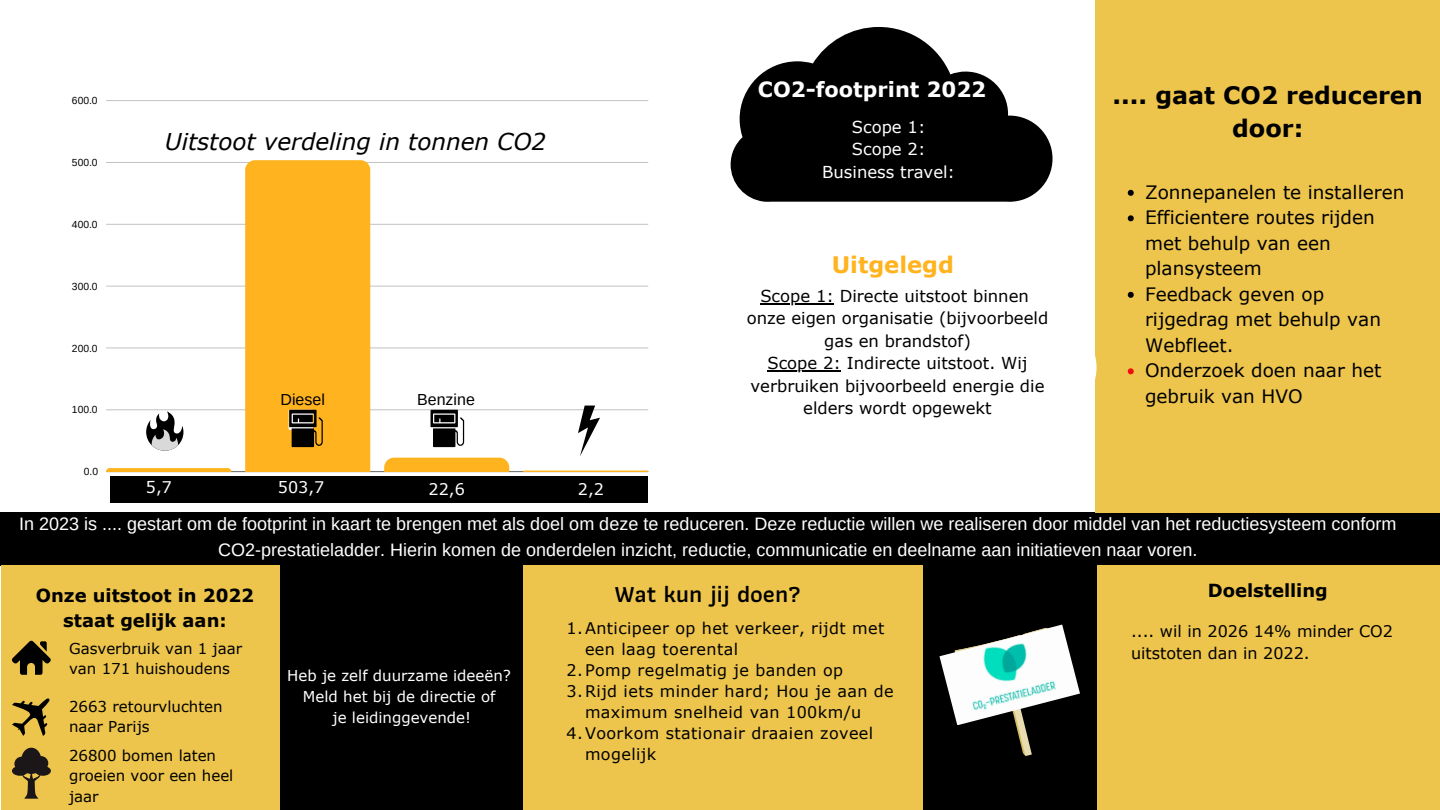
<style>
.page{position:relative;width:1440px;height:810px;background:#fff}
.page>*{position:absolute;margin:0;border:0;box-sizing:border-box;transform-origin:0 0}
.t1{font:700 24px/33px "Verdana";color:#000;text-align:center}
.t2{font:600 24px "Athiti";color:#000}
.t3{font:italic 23.2px "Verdana";color:#000}
.t4{font:700 22.7px "Verdana";color:#ffb31f}
.t5{font:700 20.9px "Verdana";color:#fff}
.t6{font:18.5px/25.5px "Verdana";color:#000}
.t7{font:18px/25.1px "Arimo";color:#fff;text-align:center}
.t8{font:700 18px/24.8px "Verdana";color:#000;text-align:center}
.t9{font:16.5px/22.5px "Verdana";color:#000;text-align:center}
.t10{font:16.5px "Verdana";color:#fff}
.t11{font:16px/21px "Verdana";letter-spacing:.025em;color:#000}
.t12{font:16px/21.8px "Verdana";color:#000}
.t13{font:16px "Arimo";color:#000}
.t14{font:16px "Verdana";color:#fff}
.t15{font:15px/20.2px "Verdana";color:#000}
.t16{font:15px "Verdana";color:#fff}
.t17{font:10.3px "Arimo";color:#000}
.s1{color:#fff}
</style>
<div class="page">
<div style="left:0;top:512px;width:1440px;height:54px;background:#000"></div>
<div style="left:1096px;top:0;width:344px;height:512px;background:#edc54c"></div>
<div style="left:1px;top:566px;width:1439px;height:244px;background:#edc54c"></div>
<svg style="left:731px;top:27px;width:321px;height:175px;fill:#000"></svg>
<hr style="left:106px;top:410px;width:542px;height:1px;background:#000">
<hr style="left:106px;top:348px;width:542px;height:1px;background:#000">
<hr style="left:106px;top:286px;width:542px;height:1px;background:#000">
<hr style="left:106px;top:224px;width:542px;height:1px;background:#000">
<hr style="left:106px;top:162px;width:542px;height:1px;background:#000">
<hr style="left:106px;top:100px;width:542px;height:1px;background:#000">
<hr style="left:106px;top:471px;width:542px;height:1px;background:#000">
<svg style="left:106px;top:468px;width:125px;height:4px"></svg>
<div style="left:384px;top:458px;width:125px;height:14px;background:#ffb31f"></div>
<svg style="left:523px;top:471px;width:125px;height:1px"></svg>
<svg style="left:146px;top:411px;width:37px;height:40px"></svg>
<div style="left:245px;top:160px;width:125px;height:312px;background:#ffb31f"></div>
<svg style="left:578px;top:406px;width:22px;height:50px"></svg>
<div style="left:110px;top:476px;width:538px;height:27px;background:#000"></div>
<svg style="left:12px;top:641px;width:39px;height:33px"></svg>
<svg style="left:12px;top:698px;width:38px;height:38px"></svg>
<div style="left:12px;top:766px;width:16px;height:10px;background:#1b1618;border-radius:50%"></div>
<div style="left:35px;top:766px;width:16px;height:10px;background:#1b1618;border-radius:50%"></div>
<div style="left:23px;top:764px;width:16px;height:10px;background:#1b1618;border-radius:50%"></div>
<div style="left:14px;top:757px;width:15px;height:14px;background:#1b1618;border-radius:50%"></div>
<div style="left:34px;top:756px;width:14px;height:14px;background:#1b1618;border-radius:50%"></div>
<div style="left:21px;top:748px;width:20px;height:24px;background:#1b1618;border-radius:50%"></div>
<svg style="left:22px;top:773px;width:19px;height:26px"></svg>
<div style="left:280px;top:564px;width:243px;height:246px;background:#000"></div>
<div style="left:923px;top:561px;width:174px;height:249px;background:#000"></div>
<svg style="left:1016px;top:725px;width:16px;height:31px"></svg>
<img style="left:939px;top:625px;width:141px;height:100px">
<svg style="left:430px;top:410px;width:24px;height:20px"></svg>
<svg style="left:431px;top:410px;width:33px;height:37px"></svg>
<svg style="left:1128px;top:190px;width:6px;height:6px"></svg>
<svg style="left:1128px;top:215px;width:6px;height:6px"></svg>
<svg style="left:1128px;top:292px;width:6px;height:6px"></svg>
<svg style="left:1128px;top:368px;width:6px;height:6px"></svg>
<hr style="left:760px;top:303px;width:74px;height:2px;background:#000">
<hr style="left:768px;top:371px;width:73px;height:1px;background:#000">
<p class="t17" style="left:72px;top:95px;width:27px">600.0</p>
<p class="t17" style="left:72px;top:157px;width:27px">500.0</p>
<p class="t17" style="left:72px;top:219px;width:27px">400.0</p>
<p class="t17" style="left:72px;top:280px;width:27px">300.0</p>
<p class="t17" style="left:72px;top:342px;width:27px">200.0</p>
<p class="t17" style="left:72px;top:404px;width:27px">100.0</p>
<p class="t17" style="left:84px;top:466px;width:16px">0.0</p>
<p class="t3" style="left:165px;top:127px;width:383px">Uitstoot verdeling in tonnen CO2</p>
<h3 class="t13" style="left:280px;top:391px;width:46px">Diesel</h3>
<h1 class="t13" style="left:417px;top:391px;width:59px">Benzine</h1>
<p class="t14" style="left:278px;top:477px;width:48px">503,7</p>
<p class="t14" style="left:429px;top:479px;width:38px">22,6</p>
<h2 class="t14" style="left:578px;top:479px;width:28px">2,2</h2>
<p class="t5" style="left:758px;top:76px;width:230px">CO2-footprint 2022</p>
<p class="t10" style="left:852px;top:116px;width:75px">Scope 1:</p>
<p class="t10" style="left:852px;top:139px;width:75px">Scope 2:</p>
<p class="t10" style="left:822px;top:161px;width:134px">Business travel:</p>
<p class="t4" style="left:832px;top:250px;width:133px">Uitgelegd<span class="s1">:</span></p>
<h4 class="t9" style="left:760px;top:284px;width:270px">Scope 1: Directe uitstoot binnen</h4>
<p class="t9" style="left:747px;top:306px;width:303px">onze eigen organisatie (bijvoorbeeld gas en brandstof)</p>
<p class="t9" style="left:751px;top:351px;width:296px">Scope 2: Indirecte uitstoot. Wij verbruiken bijvoorbeeld energie die elders wordt opgewekt</p>
<p class="t1" style="left:1113px;top:78px;width:312px">.... gaat CO2 reduceren door:</p>
<p class="t6" style="left:1145px;top:179px;width:261px">Zonnepanelen te installeren</p>
<p class="t6" style="left:1145px;top:204px;width:231px">Efficientere routes rijden met behulp van een plansysteem</p>
<p class="t6" style="left:1145px;top:281px;width:237px">Feedback geven op rijgedrag met behulp van<br>Webfleet.</p>
<p class="t6" style="left:1145px;top:357px;width:238px">Onderzoek doen naar het gebruik van HVO</p>
<p class="t7" style="left:19px;top:512px;width:1379px">In 2023 is .... gestart om de footprint in kaart te brengen met als doel om deze te reduceren. Deze reductie willen we realiseren door middel van het reductiesysteem conform<br>CO2-prestatieladder. Hierin komen de onderdelen inzicht, reductie, communicatie en deelname aan initiatieven naar voren.</p>
<p class="t8" style="left:36px;top:582px;width:220px">Onze uitstoot in 2022 staat gelijk aan:</p>
<h1 class="t15" style="left:69px;top:638px;width:175px">Gasverbruik van 1 jaar van 171 huishoudens</h1>
<p class="t15" style="left:69px;top:696px;width:155px">2663 retourvluchten naar Parijs</p>
<p class="t15" style="left:69px;top:745px;width:166px">26800 bomen laten groeien voor een heel jaar</p>
<p class="t16" style="left:287px;top:666px;width:225px">Heb je zelf duurzame ideeën?</p>
<p class="t16" style="left:303px;top:687px;width:194px">Meld het bij de directie of</p>
<p class="t16" style="left:333px;top:708px;width:140px">je leidinggevende!</p>
<p class="t2" style="left:615px;top:574px;width:188px">Wat kun jij doen?</p>
<p class="t11" style="left:585px;top:617px;width:301px;text-indent:-18px">1.Anticipeer op het verkeer, rijdt met een laag toerental</p>
<p class="t11" style="left:567px;top:659px;width:278px">2.Pomp regelmatig je banden op</p>
<p class="t11" style="left:585px;top:680px;width:310px;text-indent:-18px">3.Rijd iets minder hard; Hou je aan de maximum snelheid van 100km/u</p>
<h5 class="t11" style="left:585px;top:722px;width:290px;text-indent:-18px">4.Voorkom stationair draaien zoveel mogelijk</h5>
<p class="t8" style="left:1208px;top:578px;width:122px">Doelstelling</p>
<p class="t12" style="left:1131px;top:620px;width:263px">.... wil in 2026 14% minder CO2 uitstoten dan in 2022.</p>
</div>
